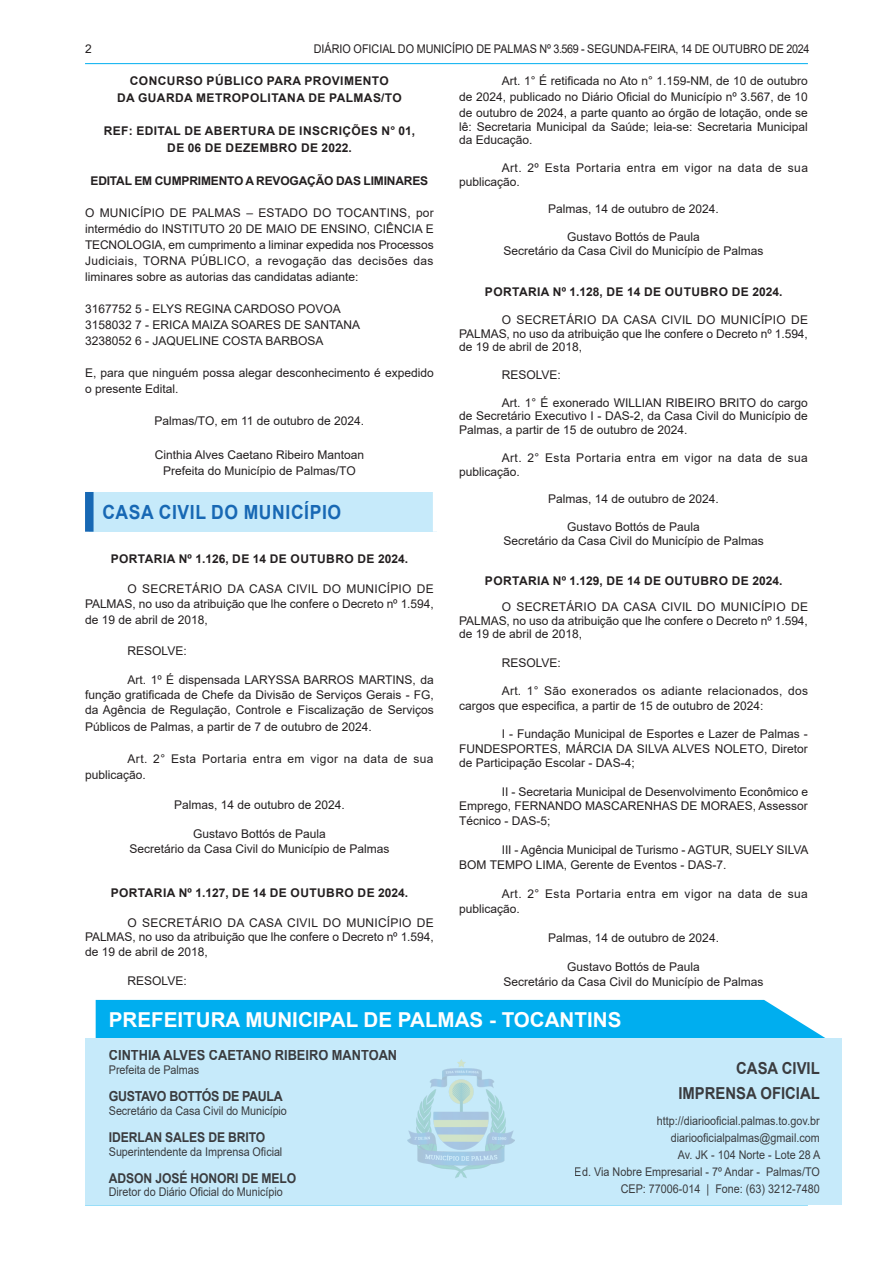
<style>
.page{position:relative;width:893px;height:1263px;background:#fff}
.page>*{position:absolute;margin:0;border:0;box-sizing:border-box;transform-origin:0 0}
.t1{font:700 20.55px "Arial";color:#fff}
.t2{font:700 19.5px "Arial";letter-spacing:.035em;color:#1768b4;scale:.9 1}
.t3{font:700 16.5px/25.7px "Arial";color:#231f20;text-align:right;scale:.9 1}
.t4{font:700 14.25px "Arial";color:#231f20;scale:.9 1}
.t5{font:700 13.8px "Arial";letter-spacing:-.025em;color:#231f20;scale:.9 1}
.t6{font:700 13.5px "Arial";letter-spacing:-.01em;color:#231f20;scale:.9 1}
.t7{font:12px/13.8px "Arial";color:#231f20;text-align:justify}
.t8{font:12px/17.1px "Arial";color:#231f20;text-align:right;scale:.9 1}
.t9{font:700 12px/16.6px "Arial";letter-spacing:.035em;color:#231f20;text-align:center}
.t10{font:12px/13.8px "Arial";letter-spacing:.035em;color:#231f20}
.t11{font:12px/14.4px "Arial";letter-spacing:.025em;color:#231f20}
.t12{font:700 12px "Arial";letter-spacing:-.015em;color:#231f20}
</style>
<div class="page">
<hr style="left:85px;top:63px;width:723px;height:1px;background:#00aeef">
<hr style="left:85px;top:1204px;width:723px;height:1px;background:#00aeef">
<div style="left:96px;top:1000px;width:729px;height:38px;background:#00aeef"></div>
<div style="left:85px;top:1038px;width:757px;height:166px;background:#c6eafa"></div>
<img style="left:408px;top:1060px;width:106px;height:118px">
<div style="left:89px;top:492px;width:348px;height:40px;background:#c6eafa"></div>
<div style="left:85px;top:492px;width:9px;height:40px;background:#1768b4"></div>
<div style="left:433px;top:492px;width:8px;height:40px;background:#fff"></div>
<p class="t7" style="left:85px;top:42px;width:8px">2</p>
<p class="t8" style="left:314px;top:40px;width:552px">DIÁRIO OFICIAL DO MUNICÍPIO DE PALMAS Nº 3.569 - SEGUNDA-FEIRA, 14 DE OUTUBRO DE 2024</p>
<p class="t9" style="left:117px;top:73px;width:286px">CONCURSO PÚBLICO PARA PROVIMENTO<br>DA GUARDA METROPOLITANA DE PALMAS/TO</p>
<p class="t9" style="left:104px;top:123px;width:313px">REF: EDITAL DE ABERTURA DE INSCRIÇÕES N° 01,<br>DE 06 DE DEZEMBRO DE 2022.</p>
<p class="t12" style="left:91px;top:172px;width:339px">EDITAL EM CUMPRIMENTO A REVOGAÇÃO DAS LIMINARES</p>
<p class="t7" style="left:85px;top:205px;width:350px;line-height:15.9px">O MUNICÍPIO DE PALMAS – ESTADO DO TOCANTINS, por intermédio do INSTITUTO 20 DE MAIO DE ENSINO, CIÊNCIA E TECNOLOGIA, em cumprimento a liminar expedida nos Processos Judiciais, TORNA PÚBLICO, a revogação das decisões das liminares sobre as autorias das candidatas adiante:</p>
<p class="t7" style="left:85px;top:300px;width:277px;line-height:16px;text-align:left">3167752 5 - ELYS REGINA CARDOSO POVOA<br>3158032 7 - ERICA MAIZA SOARES DE SANTANA<br>3238052 6 - JAQUELINE COSTA BARBOSA</p>
<p class="t7" style="left:85px;top:364px;width:350px;line-height:16px">E, para que ninguém possa alegar desconhecimento é expedido o presente Edital.</p>
<p class="t7" style="left:155px;top:414px;width:211px">Palmas/TO, em 11 de outubro de 2024.</p>
<p class="t7" style="left:155px;top:446px;width:211px;line-height:16.8px;text-align:center">Cinthia Alves Caetano Ribeiro Mantoan<br>Prefeita do Município de Palmas/TO</p>
<h2 class="t2" style="left:102px;top:498px;width:267px">CASA CIVIL DO MUNICÍPIO</h2>
<p class="t9" style="left:111px;top:551px;width:299px">PORTARIA Nº 1.126, DE 14 DE OUTUBRO DE 2024.</p>
<p class="t7" style="left:85px;top:581px;width:350px;line-height:15.1px;text-indent:43px">O SECRETÁRIO DA CASA CIVIL DO MUNICÍPIO DE PALMAS, no uso da atribuição que lhe confere o Decreto nº 1.594, de 19 de abril de 2018,</p>
<p class="t7" style="left:128px;top:643px;width:61px">RESOLVE:</p>
<p class="t7" style="left:85px;top:672px;width:350px;line-height:15.1px;text-indent:43px">Art. 1º É dispensada LARYSSA BARROS MARTINS, da função gratificada de Chefe da Divisão de Serviços Gerais - FG, da Agência de Regulação, Controle e Fiscalização de Serviços</p>
<p class="t7" style="left:85px;top:719px;width:288px">Públicos de Palmas, a partir de 7 de outubro de 2024.</p>
<p class="t10" style="left:85px;top:751px;width:350px;line-height:15.5px;text-indent:43px">Art. 2° Esta Portaria entra em vigor na data de sua publicação.</p>
<p class="t7" style="left:174px;top:797px;width:172px">Palmas, 14 de outubro de 2024.</p>
<p class="t7" style="left:129px;top:827px;width:262px;line-height:14.7px;text-align:center">Gustavo Bottós de Paula<br>Secretário da Casa Civil do Município de Palmas</p>
<p class="t9" style="left:111px;top:885px;width:299px">PORTARIA Nº 1.127, DE 14 DE OUTUBRO DE 2024.</p>
<p class="t7" style="left:85px;top:915px;width:350px;line-height:14.7px;text-indent:43px">O SECRETÁRIO DA CASA CIVIL DO MUNICÍPIO DE PALMAS, no uso da atribuição que lhe confere o Decreto nº 1.594, de 19 de abril de 2018,</p>
<p class="t7" style="left:128px;top:974px;width:61px">RESOLVE:</p>
<p class="t7" style="left:459px;top:73px;width:350px;line-height:15.8px;text-indent:43px">Art. 1° É retificada no Ato n° 1.159-NM, de 10 de outubro de 2024, publicado no Diário Oficial do Município nº 3.567, de 10 de outubro de 2024, a parte quanto ao órgão de lotação, onde se</p>
<p class="t7" style="left:459px;top:119px;width:350px">lê: Secretaria Municipal da Saúde; leia-se: Secretaria Municipal da Educação.</p>
<p class="t10" style="left:459px;top:161px;width:350px;text-indent:43px">Art. 2º Esta Portaria entra em vigor na data de sua publicação.</p>
<p class="t7" style="left:548px;top:202px;width:172px">Palmas, 14 de outubro de 2024.</p>
<p class="t7" style="left:503px;top:230px;width:262px;text-align:center">Gustavo Bottós de Paula<br>Secretário da Casa Civil do Município de Palmas</p>
<p class="t9" style="left:485px;top:284px;width:299px">PORTARIA Nº 1.128, DE 14 DE OUTUBRO DE 2024.</p>
<p class="t7" style="left:459px;top:313px;width:350px;text-indent:43px">O SECRETÁRIO DA CASA CIVIL DO MUNICÍPIO DE PALMAS, no uso da atribuição que lhe confere o Decreto nº 1.594, de 19 de abril de 2018,</p>
<p class="t7" style="left:502px;top:368px;width:61px">RESOLVE:</p>
<p class="t7" style="left:459px;top:395px;width:350px;text-indent:43px">Art. 1° É exonerado WILLIAN RIBEIRO BRITO do cargo de Secretário Executivo I - DAS-2, da Casa Civil do Município de Palmas, a partir de 15 de outubro de 2024.</p>
<p class="t10" style="left:459px;top:451px;width:350px;text-indent:43px">Art. 2° Esta Portaria entra em vigor na data de sua publicação.</p>
<p class="t7" style="left:548px;top:492px;width:172px">Palmas, 14 de outubro de 2024.</p>
<p class="t7" style="left:503px;top:520px;width:262px;text-align:center">Gustavo Bottós de Paula<br>Secretário da Casa Civil do Município de Palmas</p>
<p class="t9" style="left:485px;top:572px;width:299px">PORTARIA Nº 1.129, DE 14 DE OUTUBRO DE 2024.</p>
<p class="t7" style="left:459px;top:600px;width:350px;line-height:13.4px;text-indent:43px">O SECRETÁRIO DA CASA CIVIL DO MUNICÍPIO DE PALMAS, no uso da atribuição que lhe confere o Decreto nº 1.594, de 19 de abril de 2018,</p>
<p class="t7" style="left:502px;top:655px;width:61px">RESOLVE:</p>
<p class="t11" style="left:459px;top:684px;width:350px;text-indent:43px">Art. 1° São exonerados os adiante relacionados, dos cargos que especifica, a partir de 15 de outubro de 2024:</p>
<p class="t7" style="left:459px;top:727px;width:350px;line-height:14.4px;text-indent:43px">I - Fundação Municipal de Esportes e Lazer de Palmas - FUNDESPORTES, MÁRCIA DA SILVA ALVES NOLETO, Diretor de Participação Escolar - DAS-4;</p>
<p class="t7" style="left:459px;top:784px;width:350px;line-height:14.4px;text-indent:43px">II - Secretaria Municipal de Desenvolvimento Econômico e Emprego, FERNANDO MASCARENHAS DE MORAES, Assessor Técnico - DAS-5;</p>
<p class="t7" style="left:459px;top:842px;width:351px;line-height:14.7px;text-indent:43px">III - Agência Municipal de Turismo - AGTUR, SUELY SILVA<br>BOM TEMPO LIMA, Gerente de Eventos - DAS-7.</p>
<p class="t10" style="left:459px;top:886px;width:350px;line-height:14.7px;text-indent:43px">Art. 2° Esta Portaria entra em vigor na data de sua publicação.</p>
<p class="t7" style="left:548px;top:931px;width:172px">Palmas, 14 de outubro de 2024.</p>
<p class="t7" style="left:503px;top:960px;width:262px;line-height:14.5px;text-align:center">Gustavo Bottós de Paula<br>Secretário da Casa Civil do Município de Palmas</p>
<h1 class="t1" style="left:109px;top:1005px;width:514px">PREFEITURA MUNICIPAL DE PALMAS - TOCANTINS</h1>
<p class="t4" style="left:109px;top:1045px;width:322px">CINTHIA ALVES CAETANO RIBEIRO MANTOAN</p>
<p class="t8" style="left:109px;top:1061px;width:102px">Prefeita de Palmas</p>
<p class="t5" style="left:109px;top:1086px;width:195px">GUSTAVO BOTTÓS DE PAULA</p>
<p class="t8" style="left:109px;top:1102px;width:199px">Secretário da Casa Civil do Município</p>
<p class="t6" style="left:109px;top:1128px;width:175px">IDERLAN SALES DE BRITO</p>
<p class="t8" style="left:109px;top:1143px;width:194px">Superintendente da Imprensa Oficial</p>
<p class="t6" style="left:109px;top:1168px;width:210px">ADSON JOSÉ HONORI DE MELO</p>
<p class="t8" style="left:109px;top:1183px;width:195px">Diretor do Diário Oficial do Município</p>
<h3 class="t3" style="left:678px;top:1055px;width:159px">CASA CIVIL<br>IMPRENSA OFICIAL</h3>
<p class="t8" style="left:575px;top:1112px;width:274px">http://diariooficial.palmas.to.gov.br diariooficialpalmas@gmail.com<br>Av. JK - 104 Norte - Lote 28 A<br>Ed. Via Nobre Empresarial - 7º Andar - Palmas/TO CEP: 77006-014 | Fone: (63) 3212-7480</p>
</div>
